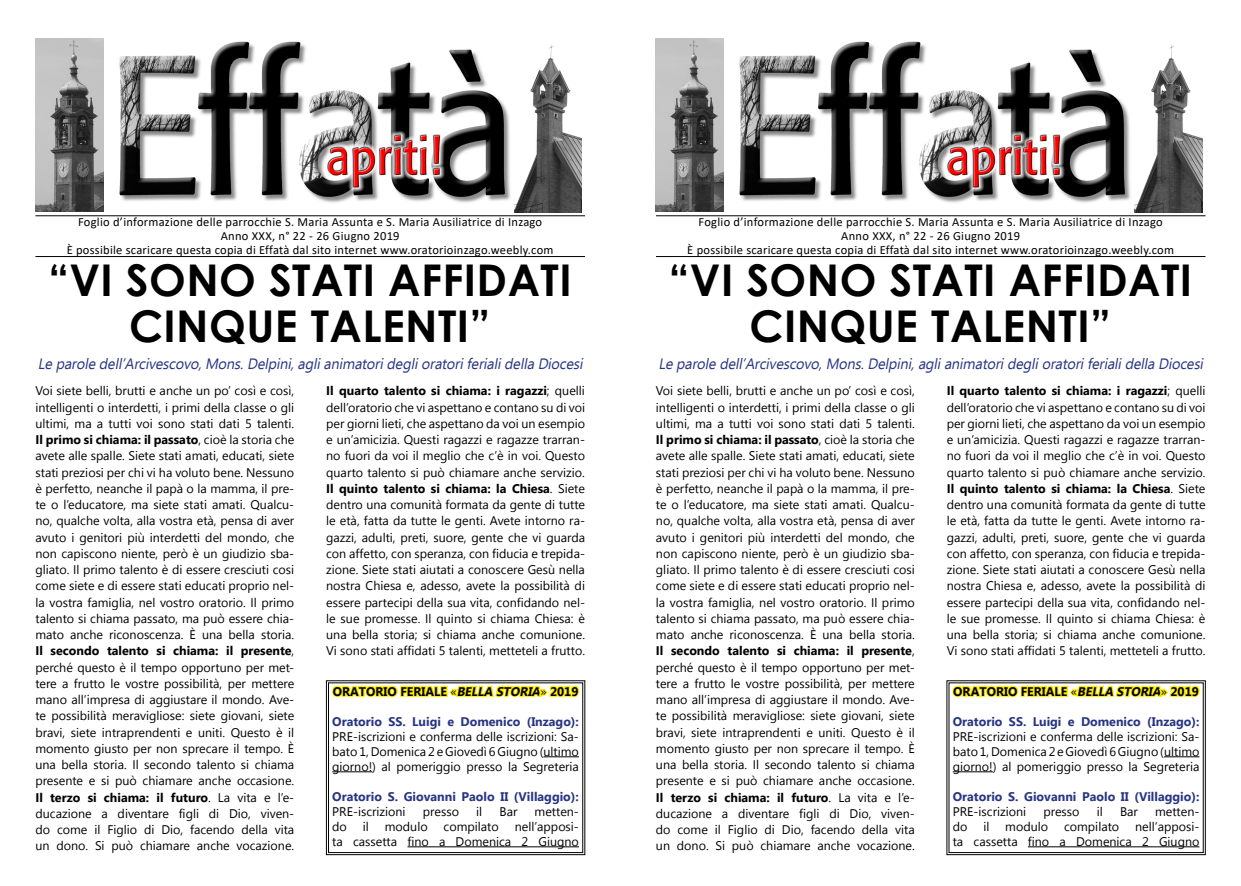
<style>
.page{position:relative;width:1241px;height:886px;background:#fff}
.page>*{position:absolute;margin:0;border:0;box-sizing:border-box;transform-origin:0 0}
.t1{font:700 43.75px/46.2px "Century Gothic";letter-spacing:.01em;color:#000;text-align:center}
.t2{font:italic 15px "Ebrima";color:#283583;scale:.96 1}
.t3{font:12.5px/16.2px "Nirmala UI";color:#000;text-align:justify}
.t4{font:12.5px/15px "Myanmar Text";color:#000;text-align:justify}
.t5{font:12.5px/13.8px "Calibri";letter-spacing:.02em;color:#000;text-align:center}
.t6{font:700 12.5px "Myanmar Text";color:#283583}
.t7{font:700 12.5px "Myanmar Text";color:#000}
.s1{font-weight:700}
.s2{font-family:"Nirmala UI";font-weight:400}
.s3{font-style:italic}
</style>
<div class="page">
<img style="left:716px;top:38px;width:415px;height:174px">
<img style="left:656px;top:38px;width:67px;height:173px">
<img style="left:1134px;top:45px;width:67px;height:168px">
<hr style="left:656px;top:215px;width:549px;height:1px;background:#000">
<img style="left:96px;top:38px;width:415px;height:174px">
<img style="left:35px;top:38px;width:68px;height:173px">
<img style="left:514px;top:45px;width:67px;height:168px">
<hr style="left:35px;top:215px;width:550px;height:1px;background:#000">
<hr style="left:35px;top:256px;width:550px;height:1px;background:#000">
<svg style="left:326px;top:680px;width:259px;height:175px"></svg>
<div style="left:328px;top:683px;width:255px;height:170px;border:1px solid #000"></div>
<hr style="left:656px;top:256px;width:549px;height:1px;background:#000">
<svg style="left:946px;top:680px;width:259px;height:175px"></svg>
<div style="left:948px;top:683px;width:255px;height:170px;border:1px solid #000"></div>
<p class="t5" style="left:67px;top:215px;width:488px">Foglio d’informazione delle parrocchie S. Maria Assunta e S. Maria Ausiliatrice di Inzago<br>Anno XXX, n° 22 - 26 Giugno 2019<br>È possibile scaricare questa copia di Effatà dal sito internet www.oratorioinzago.weebly.com</p>
<h1 class="t1" style="left:48px;top:255px;width:525px">“VI SONO STATI AFFIDATI<br>CINQUE TALENTI”</h1>
<p class="t2" style="left:38px;top:353px;width:572px">Le parole dell’Arcivescovo,Mons.Delpini,aglianimatorideglioratoriferialidella Diocesi</p>
<p class="t3" style="left:35px;top:382px;width:260px">Voi siete belli, brutti e anche un po’ così e così, intelligenti o interdetti, i primi della classe o gli ultimi, ma a tutti voi sono stati dati 5 talenti.<br><span class="s1">Il primo si chiama: il passato</span>, cioè la storia che avete alle spalle. Siete stati amati, educati, siete stati preziosi per chi vi ha voluto bene. Nessuno è perfetto, neanche il papà o la mamma, il pre&shy;te o l’educatore, ma siete stati amati. Qualcu&shy;no, qualche volta, alla vostra età, pensa di aver avuto i genitori più interdetti del mondo, che non capiscono niente, però è un giudizio sba&shy;gliato. Il primo talento è di essere cresciuti cosi come siete e di essere stati educati proprio nel&shy;la vostra famiglia, nel vostro oratorio. Il primo talento si chiama passato, ma può essere chia&shy;mato anche riconoscenza. È una bella storia.<br><span class="s1">Il secondo talento si chiama: il presente</span>, perché questo è il tempo opportuno per met&shy;tere a frutto le vostre possibilità, per mettere mano all’impresa di aggiustare il mondo. Ave&shy;te possibilità meravigliose: siete giovani, siete bravi, siete intraprendenti e uniti. Questo è il momento giusto per non sprecare il tempo. È una bella storia. Il secondo talento si chiama presente e si può chiamare anche occasione.<br><span class="s1">Il terzo si chiama: il futuro</span>. La vita e l’e&shy;ducazione a diventare figli di Dio, viven&shy;do come il Figlio di Dio, facendo della vita un dono. Si può chiamare anche vocazione.</p>
<p class="t3" style="left:326px;top:382px;width:260px"><span class="s1">Il quarto talento si chiama: i ragazzi</span>; quelli dell’oratorio che vi aspettano e contano su di voi per giorni lieti, che aspettano da voi un esempio e un’amicizia. Questi ragazzi e ragazze trarran&shy;no fuori da voi il meglio che c’è in voi. Questo quarto talento si può chiamare anche servizio.<br><span class="s1">Il quinto talento si chiama: la Chiesa</span>. Siete dentro una comunità formata da gente di tutte le età, fatta da tutte le genti. Avete intorno ra&shy;gazzi, adulti, preti, suore, gente che vi guarda con affetto, con speranza, con fiducia e trepida&shy;zione. Siete stati aiutati a conoscere Gesù nella nostra Chiesa e, adesso, avete la possibilità di essere partecipi della sua vita, confidando nel&shy;le sue promesse. Il quinto si chiama Chiesa: è una bella storia; si chiama anche comunione.<br>Vi sono stati affidati 5 talenti, metteteli a frutto.</p>
<p class="t7" style="left:333px;top:684px;width:247px">ORATORIO FERIALE <span class="s2">«</span><span class="s3">BELLA STORIA</span><span class="s2">»</span> 2019</p>
<p class="t6" style="left:332px;top:714px;width:248px">Oratorio SS. Luigi e Domenico (Inzago):</p>
<p class="t4" style="left:332px;top:729px;width:248px">PRE-iscrizioni e conferma delle iscrizioni: Sa&shy;bato 1, Domenica 2 e Giovedì 6 Giugno (ultimo giorno!) al pomeriggio presso la Segreteria</p>
<p class="t6" style="left:332px;top:789px;width:248px">Oratorio S. Giovanni Paolo II (Villaggio):</p>
<p class="t4" style="left:332px;top:804px;width:75px">PRE-iscrizioni</p>
<p class="t4" style="left:423px;top:804px;width:38px">presso</p>
<p class="t4" style="left:476px;top:804px;width:8px">il</p>
<p class="t4" style="left:499px;top:804px;width:19px">Bar</p>
<p class="t4" style="left:534px;top:804px;width:46px">metten-</p>
<p class="t4" style="left:332px;top:819px;width:16px">do</p>
<p class="t4" style="left:363px;top:819px;width:8px">il</p>
<p class="t4" style="left:385px;top:819px;width:44px">modulo</p>
<p class="t4" style="left:443px;top:819px;width:57px">compilato</p>
<p class="t4" style="left:332px;top:819px;width:248px;text-align:right">nell’apposi-<br>ta cassetta fino a Domenica 2 Giugno</p>
<p class="t5" style="left:687px;top:215px;width:488px">Foglio d’informazione delle parrocchie S. Maria Assunta e S. Maria Ausiliatrice di Inzago<br>Anno XXX, n° 22 - 26 Giugno 2019<br>È possibile scaricare questa copia di Effatà dal sito internet www.oratorioinzago.weebly.com</p>
<h1 class="t1" style="left:668px;top:255px;width:525px">“VI SONO STATI AFFIDATI<br>CINQUE TALENTI”</h1>
<p class="t2" style="left:658px;top:353px;width:572px">Le parole dell’Arcivescovo,Mons.Delpini,aglianimatorideglioratoriferialidella Diocesi</p>
<p class="t3" style="left:656px;top:382px;width:260px">Voi siete belli, brutti e anche un po’ così e così, intelligenti o interdetti, i primi della classe o gli ultimi, ma a tutti voi sono stati dati 5 talenti.<br><span class="s1">Il primo si chiama: il passato</span>, cioè la storia che avete alle spalle. Siete stati amati, educati, siete stati preziosi per chi vi ha voluto bene. Nessuno è perfetto, neanche il papà o la mamma, il pre&shy;te o l’educatore, ma siete stati amati. Qualcu&shy;no, qualche volta, alla vostra età, pensa di aver avuto i genitori più interdetti del mondo, che non capiscono niente, però è un giudizio sba&shy;gliato. Il primo talento è di essere cresciuti cosi come siete e di essere stati educati proprio nel&shy;la vostra famiglia, nel vostro oratorio. Il primo talento si chiama passato, ma può essere chia&shy;mato anche riconoscenza. È una bella storia.<br><span class="s1">Il secondo talento si chiama: il presente</span>, perché questo è il tempo opportuno per met&shy;tere a frutto le vostre possibilità, per mettere mano all’impresa di aggiustare il mondo. Ave&shy;te possibilità meravigliose: siete giovani, siete bravi, siete intraprendenti e uniti. Questo è il momento giusto per non sprecare il tempo. È una bella storia. Il secondo talento si chiama presente e si può chiamare anche occasione.<br><span class="s1">Il terzo si chiama: il futuro</span>. La vita e l’e&shy;ducazione a diventare figli di Dio, viven&shy;do come il Figlio di Dio, facendo della vita un dono. Si può chiamare anche vocazione.</p>
<p class="t3" style="left:946px;top:382px;width:260px"><span class="s1">Il quarto talento si chiama: i ragazzi</span>; quelli dell’oratorio che vi aspettano e contano su di voi per giorni lieti, che aspettano da voi un esempio e un’amicizia. Questi ragazzi e ragazze trarran&shy;no fuori da voi il meglio che c’è in voi. Questo quarto talento si può chiamare anche servizio.<br><span class="s1">Il quinto talento si chiama: la Chiesa</span>. Siete dentro una comunità formata da gente di tutte le età, fatta da tutte le genti. Avete intorno ra&shy;gazzi, adulti, preti, suore, gente che vi guarda con affetto, con speranza, con fiducia e trepida&shy;zione. Siete stati aiutati a conoscere Gesù nella nostra Chiesa e, adesso, avete la possibilità di essere partecipi della sua vita, confidando nel&shy;le sue promesse. Il quinto si chiama Chiesa: è una bella storia; si chiama anche comunione.<br>Vi sono stati affidati 5 talenti, metteteli a frutto.</p>
<p class="t7" style="left:953px;top:684px;width:247px">ORATORIO FERIALE <span class="s2">«</span><span class="s3">BELLA STORIA</span><span class="s2">»</span> 2019</p>
<p class="t6" style="left:952px;top:714px;width:248px">Oratorio SS. Luigi e Domenico (Inzago):</p>
<p class="t4" style="left:952px;top:729px;width:248px">PRE-iscrizioni e conferma delle iscrizioni: Sa&shy;bato 1, Domenica 2 e Giovedì 6 Giugno (ultimo giorno!) al pomeriggio presso la Segreteria</p>
<p class="t6" style="left:952px;top:789px;width:248px">Oratorio S. Giovanni Paolo II (Villaggio):</p>
<p class="t4" style="left:952px;top:804px;width:75px">PRE-iscrizioni</p>
<p class="t4" style="left:1043px;top:804px;width:38px">presso</p>
<p class="t4" style="left:1096px;top:804px;width:8px">il</p>
<p class="t4" style="left:1119px;top:804px;width:19px">Bar</p>
<p class="t4" style="left:1154px;top:804px;width:46px">metten-</p>
<p class="t4" style="left:952px;top:819px;width:16px">do</p>
<p class="t4" style="left:983px;top:819px;width:8px">il</p>
<p class="t4" style="left:1005px;top:819px;width:44px">modulo</p>
<p class="t4" style="left:1063px;top:819px;width:57px">compilato</p>
<p class="t4" style="left:952px;top:819px;width:248px;text-align:right">nell’apposi-<br>ta cassetta fino a Domenica 2 Giugno</p>
</div>
